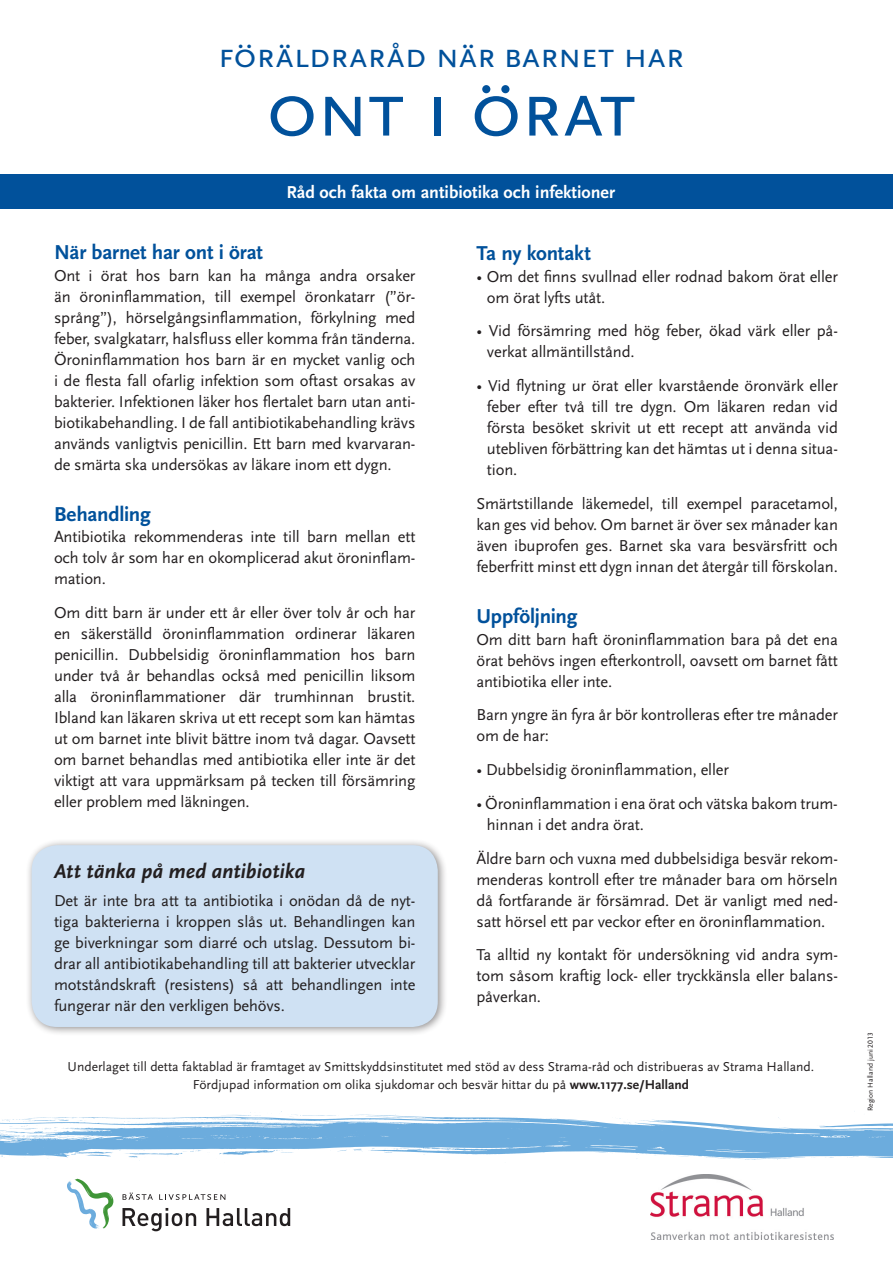
<style>
.page{position:relative;width:893px;height:1263px;background:#fff}
.page>*{position:absolute;margin:0;border:0;box-sizing:border-box;transform-origin:0 0}
.t1{font:81px "Scala Sans LF Caps";letter-spacing:-.03em;color:#01519b}
.t2{font:36px "Scala Sans LF Caps";letter-spacing:-.02em;color:#01519b}
.Mellanrubrik2{font:700 21px "Scala Sans LF";letter-spacing:-.01em;color:#01519b}
.Mellanrubrik2-2{font:italic 700 21px "Scala Sans LF";letter-spacing:-.005em;color:#231f20}
.t3{font:700 18px "Scala Sans";color:#fff}
.Mellanrubrik2-3{font:16.5px/21px "Scala Sans";letter-spacing:-.01em;color:#231f20;text-align:justify}
.Bröd_avstånd{font:16.5px/21px "Scala Sans";letter-spacing:-.01em;color:#231f20;text-align:justify}
.t4{font:13.5px "Scala Sans";color:#231f20}
.t5{font:7.5px "Scala Sans LF";color:#231f20}
.s1{font-weight:700}
</style>
<div class="page">
<div style="left:0;top:174px;width:893px;height:34px;background:#01519b"></div>
<div style="left:25px;top:838px;width:422px;height:199px;background:#231f20;opacity:.5"></div>
<div style="left:32px;top:845px;width:406px;height:182px;background:#cfe1f3;border-radius:26px"></div>
<img style="left:0;top:1111px;width:893px;height:50px">
<svg style="left:67px;top:1179px;width:46px;height:50px"></svg>
<svg style="left:122px;top:1208px;width:74px;height:23px"></svg>
<svg style="left:207px;top:1208px;width:83px;height:18px"></svg>
<svg style="left:123px;top:1192px;width:30px;height:8px"></svg>
<svg style="left:159px;top:1194px;width:66px;height:6px"></svg>
<img style="left:651px;top:1174px;width:182px;height:65px">
<p class="t2" style="left:218px;top:33px;width:468px">föräldraråd när barnet har</p>
<p class="t1" style="left:266px;top:61px;width:371px">ont i örat</p>
<p class="t3" style="left:286px;top:181px;width:330px">Råd och fakta om antibiotika och infektioner</p>
<p class="Mellanrubrik2" style="left:54px;top:239px;width:211px">När barnet har ont i örat</p>
<p class="Bröd_avstånd" style="left:54px;top:265px;width:363px">Ont i örat hos barn kan ha många andra orsaker än öroninflammation, till exempel öronkatarr (”ör&shy;språng”), hörselgångsinflammation, förkylning med feber, svalgkatarr, halsfluss eller komma från tänderna.<br>Öroninflammation hos barn är en mycket vanlig och i de flesta fall ofarlig infektion som oftast orsakas av bakterier. Infektionen läker hos flertalet barn utan anti&shy;biotikabehandling. I de fall antibiotikabehandling krävs används vanligtvis penicillin. Ett barn med kvarvaran&shy;de smärta ska undersökas av läkare inom ett dygn.</p>
<p class="Mellanrubrik2" style="left:54px;top:501px;width:98px">Behandling</p>
<p class="Mellanrubrik2-3" style="left:54px;top:526px;width:363px">Antibiotika rekommenderas inte till barn mellan ett och tolv år som har en okomplicerad akut öroninflam&shy;mation.</p>
<p class="Mellanrubrik2-3" style="left:54px;top:602px;width:363px">Om ditt barn är under ett år eller över tolv år och har en säkerställd öroninflammation ordinerar läkaren penicillin. Dubbelsidig öroninflammation hos barn under två år behandlas också med penicillin liksom alla öroninflammationer där trumhinnan brustit.<br>Ibland kan läkaren skriva ut ett recept som kan hämtas ut om barnet inte blivit bättre inom två dagar. Oavsett om barnet behandlas med antibiotika eller inte är det viktigt att vara uppmärksam på tecken till försämring eller problem med läkningen.</p>
<p class="Mellanrubrik2-2" style="left:54px;top:859px;width:253px">Att tänka på med antibiotika</p>
<p class="Mellanrubrik2-3" style="left:54px;top:890px;width:363px">Det är inte bra att ta antibiotika i onödan då de nyt&shy;tiga bakterierna i kroppen slås ut. Behandlingen kan ge biverkningar som diarré och utslag. Dessutom bi&shy;drar all antibiotikabehandling till att bakterier utvecklar motståndskraft (resistens) så att behandlingen inte fungerar när den verkligen behövs.</p>
<p class="Mellanrubrik2" style="left:476px;top:240px;width:116px">Ta ny kontakt</p>
<p class="Mellanrubrik2-3" style="left:487px;top:266px;width:352px;text-indent:-10px">• Om det finns svullnad eller rodnad bakom örat eller om örat lyfts utåt.</p>
<p class="Mellanrubrik2-3" style="left:487px;top:320px;width:352px;text-indent:-10px">• Vid försämring med hög feber, ökad värk eller på&shy;verkat allmäntillstånd.</p>
<p class="Mellanrubrik2-3" style="left:487px;top:375px;width:352px;text-indent:-10px">• Vid flytning ur örat eller kvarstående öronvärk eller feber efter två till tre dygn. Om läkaren redan vid första besöket skrivit ut ett recept att använda vid utebliven förbättring kan det hämtas ut i denna situa&shy;tion.</p>
<p class="Mellanrubrik2-3" style="left:476px;top:493px;width:363px">Smärtstillande läkemedel, till exempel paracetamol, kan ges vid behov. Om barnet är över sex månader kan även ibuprofen ges. Barnet ska vara besvärsfritt och feberfritt minst ett dygn innan det återgår till förskolan.</p>
<p class="Mellanrubrik2" style="left:476px;top:603px;width:102px">Uppföljning</p>
<p class="Mellanrubrik2-3" style="left:476px;top:629px;width:363px">Om ditt barn haft öroninflammation bara på det ena örat behövs ingen efterkontroll, oavsett om barnet fått antibiotika eller inte.</p>
<p class="Mellanrubrik2-3" style="left:476px;top:704px;width:363px">Barn yngre än fyra år bör kontrolleras efter tre månader om de har:</p>
<p class="Mellanrubrik2-3" style="left:476px;top:759px;width:254px">• Dubbelsidig öroninflammation, eller</p>
<p class="Mellanrubrik2-3" style="left:487px;top:793px;width:352px;text-indent:-10px">• Öroninflammation i ena örat och vätska bakom trum&shy;hinnan i det andra örat.</p>
<p class="Mellanrubrik2-3" style="left:476px;top:848px;width:363px">Äldre barn och vuxna med dubbelsidiga besvär rekom&shy;menderas kontroll efter tre månader bara om hörseln då fortfarande är försämrad. Det är vanligt med ned&shy;satt hörsel ett par veckor efter en öroninflammation.</p>
<p class="Mellanrubrik2-3" style="left:476px;top:944px;width:363px">Ta alltid ny kontakt för undersökning vid andra sym&shy;tom såsom kraftig lock- eller tryckkänsla eller balans&shy;påverkan.</p>
<p class="t4" style="left:68px;top:1058px;width:748px">Underlaget till detta faktablad är framtaget av Smittskyddsinstitutet med stöd av dess Strama-råd och distribueras av Strama Halland.</p>
<p class="t4" style="left:193px;top:1076px;width:498px">Fördjupad information om olika sjukdomar och besvär hittar du på <span class="s1">www.1177.se/Halland</span></p>
<p class="t5" style="left:866px;top:1111px;width:80px;rotate:-90deg">Region Halland juni 2013</p>
</div>
